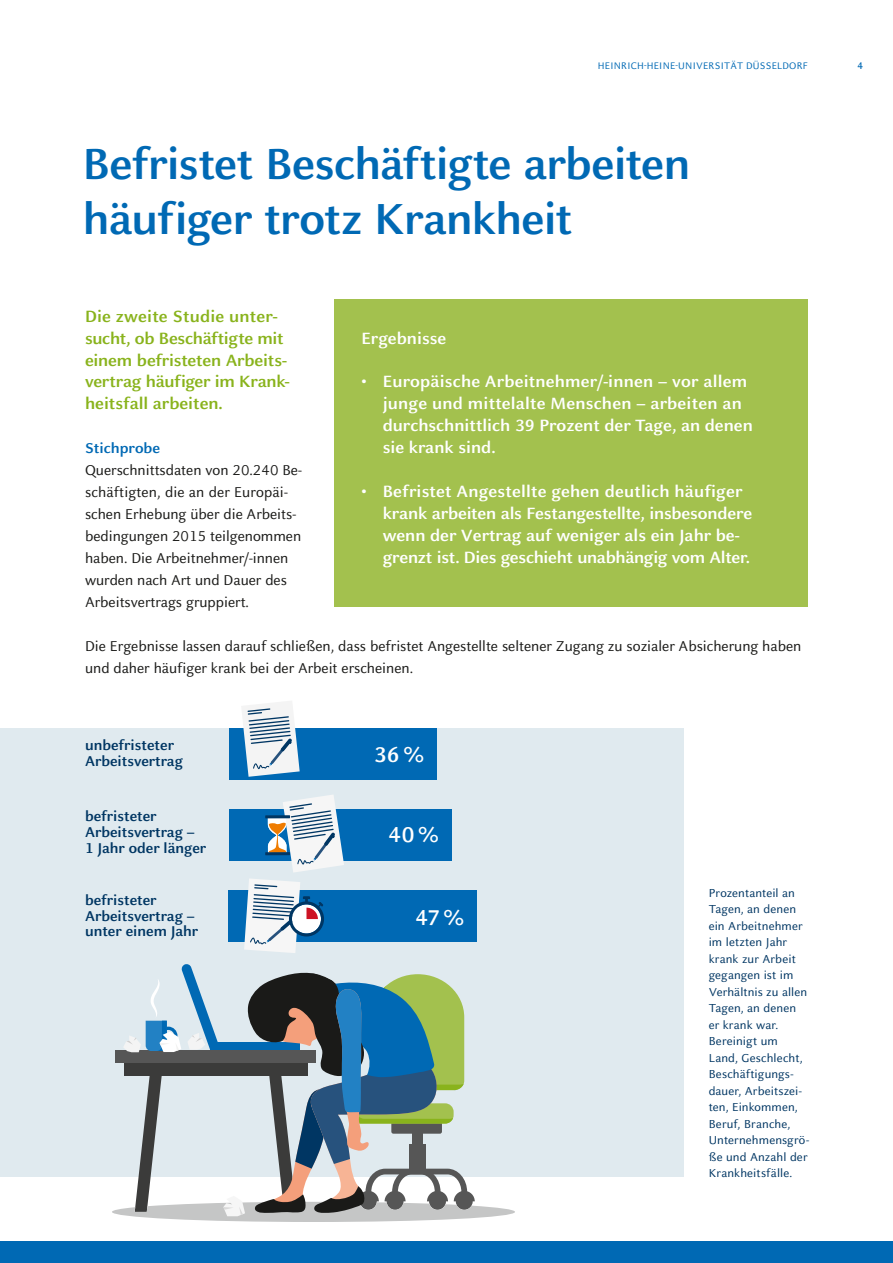
<style>
.page{position:relative;width:893px;height:1263px;background:#fff}
.page>*{position:absolute;margin:0;border:0;box-sizing:border-box;transform-origin:0 0}
.t1{font:700 48px/54.8px "HHU Celeste Sans";letter-spacing:-.015em;color:#0069b4}
.t2{font:700 23.55px "HHU Celeste Sans";color:#fff}
.t3{font:700 18px/21.9px "HHU Celeste Sans";color:#fff}
.t4{font:700 18px/21.9px "HHU Celeste Sans";letter-spacing:-.005em;color:#89b31c}
.t5{font:15.75px/21.9px "HHU Celeste Sans";color:#1a1a18}
.t6{font:700 15.75px/15.8px "HHU Celeste Sans";color:#003663}
.t7{font:700 15.75px "HHU Celeste Sans";color:#0069b4}
.t8{font:12.75px/16.5px "HHU Celeste Sans";letter-spacing:.01em;color:#003663}
.t9{font:10.5px "HHU Celeste Sans";letter-spacing:.02em;color:#0069b4}
.t10{font:700 10.5px "HHU Celeste Sans";color:#0069b4}
</style>
<div class="page">
<div style="left:0;top:728px;width:683px;height:449px;background:#e0eaef"></div>
<div style="left:230px;top:728px;width:207px;height:52px;background:#0069b4"></div>
<div style="left:230px;top:809px;width:222px;height:52px;background:#0069b4"></div>
<div style="left:228px;top:890px;width:249px;height:52px;background:#0069b4"></div>
<svg style="left:242px;top:701px;width:58px;height:76px"></svg>
<svg style="left:244px;top:879px;width:80px;height:74px"></svg>
<svg style="left:268px;top:795px;width:76px;height:77px"></svg>
<hr style="left:265px;top:852px;width:25px;height:3px;background:#003663">
<hr style="left:265px;top:815px;width:25px;height:3px;background:#003663">
<svg style="left:112px;top:964px;width:403px;height:258px"></svg>
<div style="left:334px;top:300px;width:474px;height:307px;background:#a3c14e"></div>
<div style="left:0;top:1242px;width:893px;height:21px;background:#0069b4"></div>
<p class="t9" style="left:598px;top:59px;width:212px">HEINRICH-HEINE-UNIVERSITÄT DÜSSELDORF</p>
<p class="t10" style="left:857px;top:59px;width:7px">4</p>
<h1 class="t1" style="left:83px;top:135px;width:609px">Befristet Beschäftigte arbeiten häufiger trotz Krankheit</h1>
<p class="t4" style="left:85px;top:304px;width:206px">Die zweite Studie unter&shy;sucht, ob Beschäftigte mit einem befristeten Arbeits&shy;vertrag häufiger im Krank&shy;heitsfall arbeiten.</p>
<p class="t7" style="left:85px;top:438px;width:77px">Stichprobe</p>
<p class="t5" style="left:85px;top:459px;width:218px">Querschnittsdaten von 20.240 Be&shy;schäftigten, die an der Europäi&shy;schen Erhebung über die Arbeits&shy;bedingungen 2015 teilgenommen haben. Die Arbeitnehmer/-innen wurden nach Art und Dauer des<br>Arbeitsvertrags gruppiert.</p>
<p class="t3" style="left:361px;top:326px;width:86px">Ergebnisse</p>
<p class="t3" style="left:383px;top:370px;width:372px;text-indent:-21px">• Europäische Arbeitnehmer/-innen – vor allem junge und mittelalte Menschen – arbeiten an durchschnittlich 39 Prozent der Tage, an denen sie krank sind.</p>
<p class="t3" style="left:383px;top:480px;width:371px;text-indent:-21px">• Befristet Angestellte gehen deutlich häufiger krank arbeiten als Festangestellte, insbesondere wenn der Vertrag auf weniger als ein Jahr be&shy;grenzt ist. Dies geschieht unabhängig vom Alter.</p>
<p class="t5" style="left:85px;top:634px;width:718px">Die Ergebnisse lassen darauf schließen, dass befristet Angestellte seltener Zugang zu sozialer Absicherung haben und daher häufiger krank bei der Arbeit erscheinen.</p>
<p class="t6" style="left:85px;top:737px;width:100px">unbefristeter<br>Arbeitsvertrag</p>
<p class="t6" style="left:85px;top:808px;width:123px">befristeter<br>Arbeitsvertrag –<br>1 Jahr oder länger</p>
<p class="t6" style="left:85px;top:891px;width:115px">befristeter<br>Arbeitsvertrag – unter einem Jahr</p>
<h2 class="t2" style="left:374px;top:739px;width:52px">36%</h2>
<h2 class="t2" style="left:389px;top:819px;width:52px">40%</h2>
<h2 class="t2" style="left:416px;top:902px;width:50px">47%</h2>
<p class="t8" style="left:709px;top:884px;width:102px">Prozentanteil an<br>Tagen, an denen ein Arbeitnehmer im letzten Jahr krank zur Arbeit gegangen ist im<br>Verhältnis zu allen<br>Tagen, an denen er krank war.<br>Bereinigt um<br>Land, Geschlecht,<br>Beschäftigungs&shy;dauer, Arbeitszei&shy;ten, Einkommen,<br>Beruf, Branche,<br>Unternehmensgrö&shy;ße und Anzahl der<br>Krankheitsfälle.</p>
</div>
